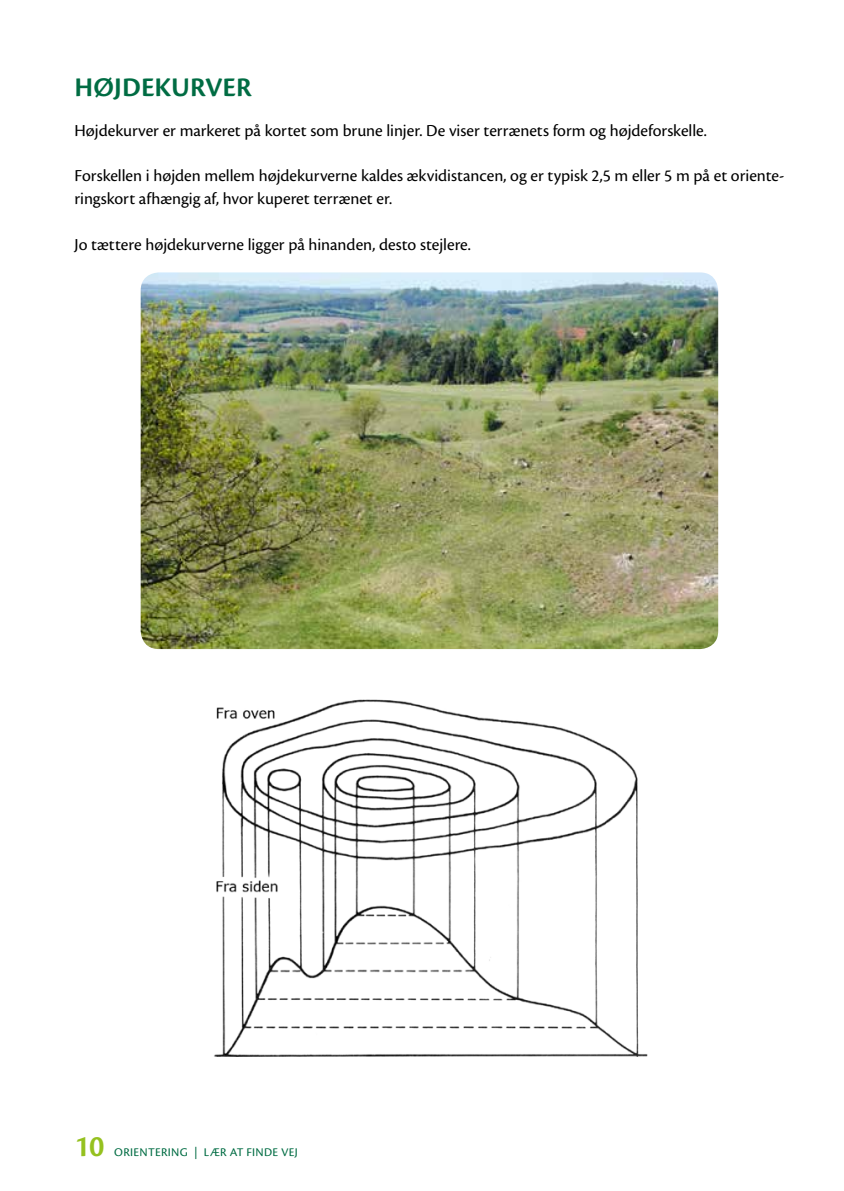
<style>
.page{position:relative;width:844px;height:1191px;background:#fff}
.page>*{position:absolute;margin:0;border:0;box-sizing:border-box;transform-origin:0 0}
.t1{font:600 31.5px "Cronos Pro";color:#95c11f}
.t2{font:28px "Cronos Pro Semibold Capt";color:#006c43}
.t3{font:17.5px/22.8px "Cronos Pro";color:#000}
.t4{font:12.25px "Cronos Pro Capt";letter-spacing:.025em;color:#006c43}
</style>
<div class="page">
<img style="left:214px;top:699px;width:434px;height:357px">
<img style="left:141px;top:272px;width:577px;height:377px">
<h2 class="t2" style="left:75px;top:71px;width:178px">HØJDEKURVER</h2>
<p class="t3" style="left:74px;top:119px;width:633px">Højdekurver er markeret på kortet som brune linjer. De viser terrænets form og højdeforskelle.</p>
<p class="t3" style="left:74px;top:165px;width:711px">Forskellen i højden mellem højdekurverne kaldes ækvidistancen, og er typisk 2,5 m eller 5 m på et oriente&shy;ringskort afhængig af, hvor kuperet terrænet er.</p>
<p class="t3" style="left:74px;top:233px;width:398px">Jo tættere højdekurverne ligger på hinanden, desto stejlere.</p>
<h1 class="t1" style="left:75px;top:1128px;width:31px">10</h1>
<p class="t4" style="left:114px;top:1145px;width:185px">ORIENTERING | LÆR AT FINDE VEJ</p>
</div>
